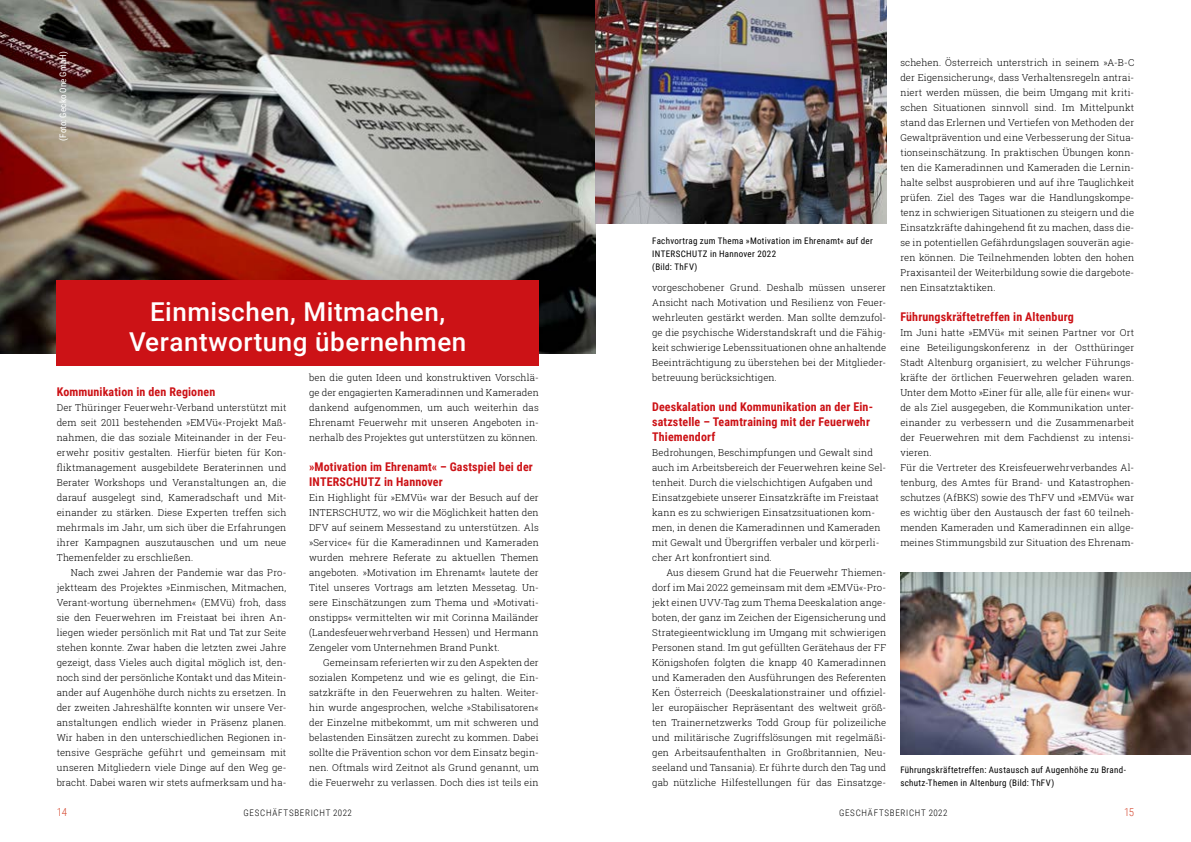
<style>
.page{position:relative;width:1191px;height:842px;background:#fff}
.page>*{position:absolute;margin:0;border:0;box-sizing:border-box;transform-origin:0 0}
.t1{font:500 26px/30px "Roboto";letter-spacing:.02em;color:#fff;text-align:center}
.t2{font:700 12px/15px "Roboto Condensed";letter-spacing:.01em;color:#cc1216}
.t3{font:300 11px "Roboto Condensed";color:#d54a32}
.t4{font:300 9.5px/15px "Roboto Slab";letter-spacing:.01em;color:#000;text-align:justify}
.t5{font:9px/13px "Roboto Condensed";letter-spacing:.035em;color:#000}
.t6{font:300 9px "Roboto Condensed";letter-spacing:.08em;color:#000}
.t7{font:9px "Roboto Condensed";letter-spacing:.015em;color:#fff}
</style>
<div class="page">
<img style="left:0;top:0;width:595px;height:354px">
<div style="left:57px;top:281px;width:482px;height:85px;background:#cc1216"></div>
<img style="left:595px;top:0;width:291px;height:224px">
<img style="left:900px;top:573px;width:291px;height:181px">
<p class="t7" style="left:57px;top:141px;width:91px;rotate:-90deg">(Foto: Gecko One GmbH)</p>
<h1 class="t1" style="left:129px;top:296px;width:339px">Einmischen, Mitmachen,<br>Verantwortung übernehmen</h1>
<p class="t2" style="left:57px;top:384px;width:160px">Kommunikation in den Regionen</p>
<p class="t4" style="left:57px;top:400px;width:231px">Der Thüringer Feuerwehr-Verband unterstützt mit dem seit 2011 bestehenden »EMVü«-Projekt Maß&shy;nahmen, die das soziale Miteinander in der Feu&shy;erwehr positiv gestalten. Hierfür bieten für Kon&shy;fliktmanagement ausgebildete Beraterinnen und Berater Workshops und Veranstaltungen an, die darauf ausgelegt sind, Kameradschaft und Mit&shy;einander zu stärken. Diese Experten treffen sich mehrmals im Jahr, um sich über die Erfahrungen ihrer Kampagnen auszutauschen und um neue Themenfelder zu erschließen.</p>
<p class="t4" style="left:57px;top:565px;width:231px;text-indent:14px">Nach zwei Jahren der Pandemie war das Pro&shy;jektteam des Projektes »Einmischen, Mitmachen, Verant-wortung übernehmen« (EMVü) froh, dass sie den Feuerwehren im Freistaat bei ihren An&shy;liegen wieder persönlich mit Rat und Tat zur Seite stehen konnte. Zwar haben die letzten zwei Jahre gezeigt, dass Vieles auch digital möglich ist, den&shy;noch sind der persönliche Kontakt und das Mitein&shy;ander auf Augenhöhe durch nichts zu ersetzen. In der zweiten Jahreshälfte konnten wir unsere Ver&shy;anstaltungen endlich wieder in Präsenz planen.<br>Wir haben in den unterschiedlichen Regionen in&shy;tensive Gespräche geführt und gemeinsam mit unseren Mitgliedern viele Dinge auf den Weg ge&shy;bracht. Dabei waren wir stets aufmerksam und ha-</p>
<p class="t4" style="left:309px;top:370px;width:231px">ben die guten Ideen und konstruktiven Vorschlä&shy;ge der engagierten Kameradinnen und Kameraden dankend aufgenommen, um auch weiterhin das Ehrenamt Feuerwehr mit unseren Angeboten in&shy;nerhalb des Projektes gut unterstützen zu können.</p>
<p class="t2" style="left:309px;top:459px;width:225px">»Motivation im Ehrenamt« – Gastspiel bei der<br>INTERSCHUTZ in Hannover</p>
<p class="t4" style="left:309px;top:490px;width:231px">Ein Highlight für »EMVü« war der Besuch auf der INTERSCHUTZ, wo wir die Möglichkeit hatten den DFV auf seinem Messestand zu unterstützen. Als »Service« für die Kameradinnen und Kameraden wurden mehrere Referate zu aktuellen Themen angeboten. »Motivation im Ehrenamt« lautete der Titel unseres Vortrags am letzten Messetag. Un&shy;sere Einschätzungen zum Thema und »Motivati&shy;onstipps« vermittelten wir mit Corinna Mailänder (Landesfeuerwehrverband Hessen) und Hermann Zengeler vom Unternehmen Brand Punkt.</p>
<p class="t4" style="left:309px;top:655px;width:231px;text-indent:14px">Gemeinsam referierten wir zu den Aspekten der sozialen Kompetenz und wie es gelingt, die Ein&shy;satzkräfte in den Feuerwehren zu halten. Weiter&shy;hin wurde angesprochen, welche »Stabilisatoren« der Einzelne mitbekommt, um mit schweren und belastenden Einsätzen zurecht zu kommen. Dabei sollte die Prävention schon vor dem Einsatz begin&shy;nen. Oftmals wird Zeitnot als Grund genannt, um die Feuerwehr zu verlassen. Doch dies ist teils ein</p>
<p class="t5" style="left:652px;top:234px;width:222px">Fachvortrag zum Thema »Motivation im Ehrenamt« auf der<br>INTERSCHUTZ in Hannover 2022<br>(Bild: ThFV)</p>
<p class="t4" style="left:652px;top:280px;width:235px">vorgeschobener Grund. Deshalb müssen unserer Ansicht nach Motivation und Resilienz von Feuer&shy;wehrleuten gestärkt werden. Man sollte demzufol&shy;ge die psychische Widerstandskraft und die Fähig&shy;keit schwierige Lebenssituationen ohne anhaltende Beeinträchtigung zu überstehen bei der Mitglieder&shy;betreuung berücksichtigen.</p>
<p class="t2" style="left:652px;top:399px;width:222px">Deeskalation und Kommunikation an der Ein&shy;satzstelle – Teamtraining mit der Feuerwehr<br>Thiemendorf</p>
<p class="t4" style="left:652px;top:445px;width:235px;text-align:left">Bedrohungen, Beschimpfungen und Gewalt sind auch im Arbeitsbereich der Feuerwehren keine Sel&shy;tenheit. Durch die vielschichtigen Aufgaben und Einsatzgebiete unserer Einsatzkräfte im Freistaat kann es zu schwierigen Einsatzsituationen kom&shy;men, in denen die Kameradinnen und Kameraden mit Gewalt und Übergriffen verbaler und körperli&shy;cher Art konfrontiert sind.</p>
<p class="t4" style="left:652px;top:565px;width:235px;text-indent:14px">Aus diesem Grund hat die Feuerwehr Thiemen&shy;dorf im Mai 2022 gemeinsam mit dem »EMVü«-Pro&shy;jekt einen UVV-Tag zum Thema Deeskalation ange&shy;boten, der ganz im Zeichen der Eigensicherung und Strategieentwicklung im Umgang mit schwierigen Personen stand. Im gut gefüllten Gerätehaus der FF Königshofen folgten die knapp 40 Kameradinnen und Kameraden den Ausführungen des Referenten Ken Österreich (Deeskalationstrainer und offiziel&shy;ler europäischer Repräsentant des weltweit größ&shy;ten Trainernetzwerks Todd Group für polizeiliche und militärische Zugriffslösungen mit regelmäßi&shy;gen Arbeitsaufenthalten in Großbritannien, Neu&shy;seeland und Tansania). Er führte durch den Tag und gab nützliche Hilfestellungen für das Einsatzge-</p>
<p class="t4" style="left:900px;top:55px;width:235px">schehen. Österreich unterstrich in seinem »A-B-C der Eigensicherung«, dass Verhaltensregeln antrai&shy;niert werden müssen, die beim Umgang mit kriti&shy;schen Situationen sinnvoll sind. Im Mittelpunkt stand das Erlernen und Vertiefen von Methoden der Gewaltprävention und eine Verbesserung der Situa&shy;tionseinschätzung. In praktischen Übungen konn&shy;ten die Kameradinnen und Kameraden die Lernin&shy;halte selbst ausprobieren und auf ihre Tauglichkeit prüfen. Ziel des Tages war die Handlungskompe&shy;tenz in schwierigen Situationen zu steigern und die Einsatzkräfte dahingehend fit zu machen, dass die&shy;se in potentiellen Gefährdungslagen souverän agie&shy;ren können. Die Teilnehmenden lobten den hohen Praxisanteil der Weiterbildung sowie die dargebote&shy;nen Einsatztaktiken.</p>
<p class="t2" style="left:900px;top:309px;width:175px">Führungskräftetreffen in Altenburg</p>
<p class="t4" style="left:900px;top:325px;width:235px;text-align:left">Im Juni hatte »EMVü« mit seinen Partner vor Ort eine Beteiligungskonferenz in der Ostthüringer Stadt Altenburg organisiert, zu welcher Führungs&shy;kräfte der örtlichen Feuerwehren geladen waren.<br>Unter dem Motto »Einer für alle, alle für einen« wur&shy;de als Ziel ausgegeben, die Kommunikation unter&shy;einander zu verbessern und die Zusammenarbeit der Feuerwehren mit dem Fachdienst zu intensi&shy;vieren.<br>Für die Vertreter des Kreisfeuerwehrverbandes Al&shy;tenburg, des Amtes für Brand- und Katastrophen&shy;schutzes (AfBKS) sowie des ThFV und »EMVü« war es wichtig über den Austausch der fast 60 teilneh&shy;menden Kameraden und Kameradinnen ein allge&shy;meines Stimmungsbild zur Situation des Ehrenam-</p>
<p class="t5" style="left:900px;top:763px;width:227px">Führungskräftetreffen: Austausch auf Augenhöhe zu Brand&shy;schutz-Themen in Altenburg (Bild: ThFV)</p>
<p class="t3" style="left:57px;top:804px;width:12px">14</p>
<p class="t6" style="left:244px;top:806px;width:110px">GESCHÄFTSBERICHT 2022</p>
<p class="t6" style="left:839px;top:806px;width:110px">GESCHÄFTSBERICHT 2022</p>
<p class="t3" style="left:1124px;top:804px;width:12px">15</p>
</div>
